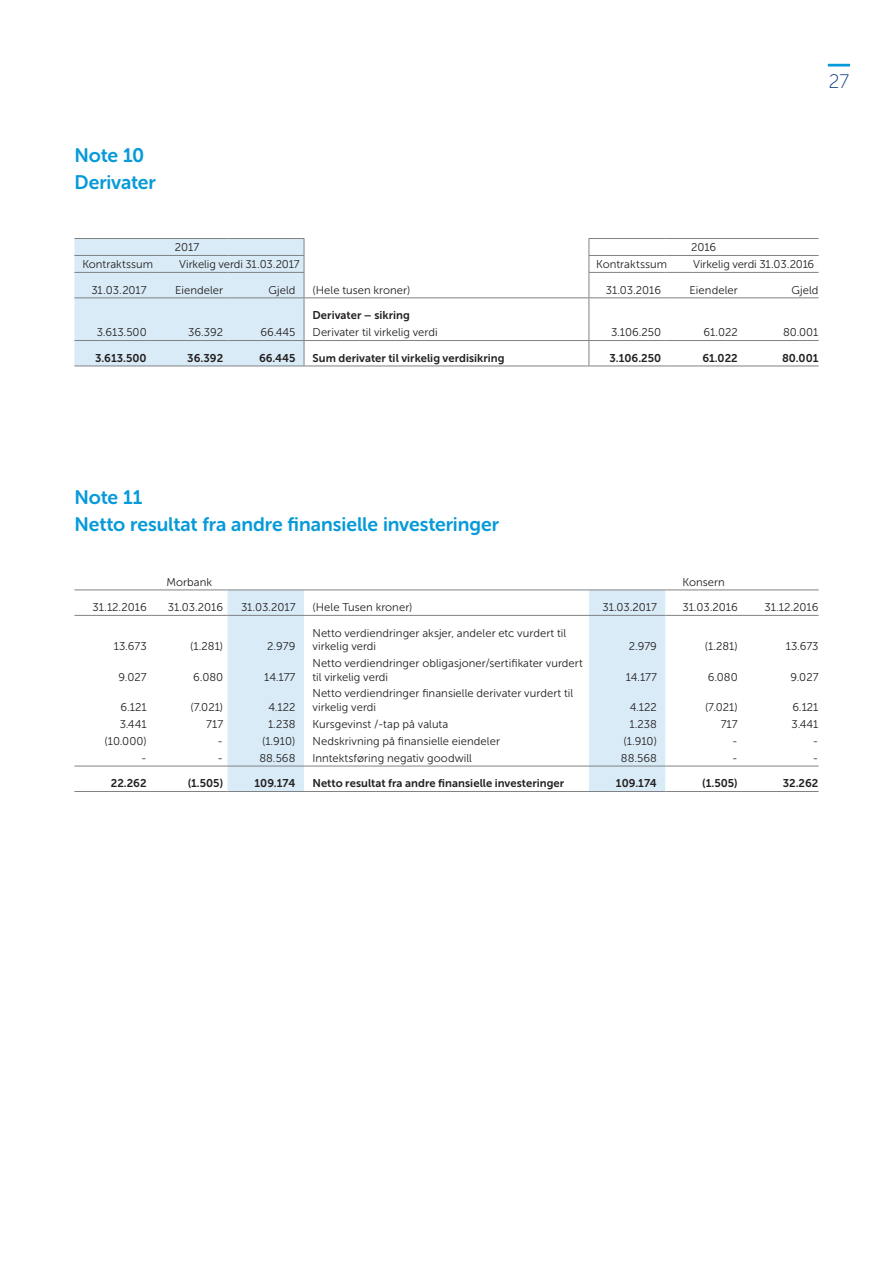
<style>
.page{position:relative;width:893px;height:1263px;background:#fff}
.page>*{position:absolute;margin:0;border:0;box-sizing:border-box;transform-origin:0 0}
.t1{font:19.5px/27px "Museo Sans Rounded 700";letter-spacing:-.005em;color:#069ad9}
.t2{font:19.5px "Museo Sans Rounded 100";color:#083879}
.t3{font:11.25px/13.5px "Museo Sans 300";color:#231f20}
.t4{font:11.25px "Museo Sans 700";color:#231f20}
</style>
<div class="page">
<hr style="left:828px;top:64px;width:22px;height:3px;background:#069ad9">
<svg style="left:74px;top:238px;width:231px;height:128px;background:#d5e7f2"></svg>
<hr style="left:74px;top:297px;width:77px;height:1px;background:#808285">
<hr style="left:151px;top:297px;width:76px;height:1px;background:#808285">
<hr style="left:227px;top:297px;width:77px;height:1px;background:#808285">
<hr style="left:304px;top:297px;width:285px;height:1px;background:#808285">
<hr style="left:74px;top:366px;width:77px;height:1px;background:#808285">
<hr style="left:151px;top:366px;width:76px;height:1px;background:#808285">
<hr style="left:227px;top:366px;width:77px;height:1px;background:#808285">
<hr style="left:304px;top:340px;width:285px;height:1px;background:#808285">
<hr style="left:589px;top:340px;width:76px;height:1px;background:#808285">
<hr style="left:665px;top:340px;width:77px;height:1px;background:#808285">
<hr style="left:742px;top:340px;width:77px;height:1px;background:#808285">
<hr style="left:304px;top:366px;width:285px;height:1px;background:#808285">
<hr style="left:589px;top:366px;width:76px;height:1px;background:#808285">
<hr style="left:665px;top:366px;width:77px;height:1px;background:#808285">
<hr style="left:742px;top:366px;width:77px;height:1px;background:#808285">
<hr style="left:589px;top:238px;width:76px;height:1px;background:#808285">
<hr style="left:665px;top:238px;width:77px;height:1px;background:#808285">
<hr style="left:742px;top:238px;width:77px;height:1px;background:#808285">
<hr style="left:589px;top:255px;width:76px;height:1px;background:#808285">
<hr style="left:665px;top:255px;width:77px;height:1px;background:#808285">
<hr style="left:742px;top:255px;width:77px;height:1px;background:#808285">
<hr style="left:589px;top:272px;width:76px;height:1px;background:#808285">
<svg style="left:589px;top:239px;width:1px;height:127px"></svg>
<hr style="left:665px;top:272px;width:77px;height:1px;background:#808285">
<hr style="left:742px;top:272px;width:77px;height:1px;background:#808285">
<hr style="left:589px;top:297px;width:76px;height:1px;background:#808285">
<hr style="left:665px;top:297px;width:77px;height:1px;background:#808285">
<hr style="left:742px;top:297px;width:77px;height:1px;background:#808285">
<svg style="left:74px;top:590px;width:745px;height:201px"></svg>
<hr style="left:74px;top:589px;width:77px;height:1px;background:#808285">
<hr style="left:151px;top:589px;width:76px;height:1px;background:#808285">
<hr style="left:227px;top:589px;width:77px;height:1px;background:#808285">
<hr style="left:304px;top:589px;width:285px;height:1px;background:#808285">
<hr style="left:589px;top:589px;width:76px;height:1px;background:#808285">
<hr style="left:665px;top:589px;width:77px;height:1px;background:#808285">
<hr style="left:742px;top:589px;width:77px;height:1px;background:#808285">
<hr style="left:74px;top:615px;width:77px;height:1px;background:#808285">
<hr style="left:151px;top:615px;width:76px;height:1px;background:#808285">
<hr style="left:227px;top:615px;width:77px;height:1px;background:#808285">
<hr style="left:304px;top:615px;width:285px;height:1px;background:#808285">
<hr style="left:589px;top:615px;width:76px;height:1px;background:#808285">
<hr style="left:665px;top:615px;width:77px;height:1px;background:#808285">
<hr style="left:742px;top:615px;width:77px;height:1px;background:#808285">
<hr style="left:74px;top:766px;width:77px;height:1px;background:#808285">
<hr style="left:151px;top:766px;width:76px;height:1px;background:#808285">
<hr style="left:227px;top:766px;width:77px;height:1px;background:#808285">
<hr style="left:304px;top:766px;width:285px;height:1px;background:#808285">
<hr style="left:589px;top:766px;width:76px;height:1px;background:#808285">
<hr style="left:665px;top:766px;width:77px;height:1px;background:#808285">
<hr style="left:742px;top:766px;width:77px;height:1px;background:#808285">
<hr style="left:74px;top:791px;width:77px;height:1px;background:#808285">
<hr style="left:151px;top:791px;width:76px;height:1px;background:#808285">
<hr style="left:227px;top:791px;width:77px;height:1px;background:#808285">
<hr style="left:304px;top:791px;width:285px;height:1px;background:#808285">
<hr style="left:589px;top:791px;width:76px;height:1px;background:#808285">
<hr style="left:665px;top:791px;width:77px;height:1px;background:#808285">
<hr style="left:742px;top:791px;width:77px;height:1px;background:#808285">
<h1 class="t2" style="left:829px;top:71px;width:22px">27</h1>
<h1 class="t1" style="left:74px;top:142px;width:83px">Note 10<br>Derivater</h1>
<p class="t3" style="left:175px;top:241px;width:26px">2017</p>
<p class="t3" style="left:691px;top:241px;width:26px">2016</p>
<p class="t3" style="left:82px;top:258px;width:72px">Kontraktssum</p>
<p class="t3" style="left:179px;top:258px;width:122px">Virkelig verdi 31.03.2017</p>
<p class="t3" style="left:596px;top:258px;width:72px">Kontraktssum</p>
<p class="t3" style="left:693px;top:258px;width:123px">Virkelig verdi 31.03.2016</p>
<p class="t3" style="left:91px;top:283px;width:57px">31.03.2017</p>
<p class="t3" style="left:175px;top:283px;width:50px">Eiendeler</p>
<p class="t3" style="left:268px;top:283px;width:29px">Gjeld</p>
<p class="t3" style="left:313px;top:283px;width:99px">(Hele tusen kroner)</p>
<p class="t3" style="left:606px;top:283px;width:57px">31.03.2016</p>
<p class="t3" style="left:690px;top:283px;width:50px">Eiendeler</p>
<p class="t3" style="left:791px;top:283px;width:29px">Gjeld</p>
<p class="t4" style="left:313px;top:309px;width:99px">Derivater – sikring</p>
<p class="t3" style="left:97px;top:326px;width:51px">3.613.500</p>
<p class="t3" style="left:188px;top:326px;width:37px">36.392</p>
<p class="t3" style="left:260px;top:326px;width:37px">66.445</p>
<p class="t3" style="left:313px;top:326px;width:127px">Derivater til virkelig verdi</p>
<p class="t3" style="left:611px;top:326px;width:52px">3.106.250</p>
<p class="t3" style="left:704px;top:326px;width:36px">61.022</p>
<p class="t3" style="left:783px;top:326px;width:37px">80.001</p>
<p class="t4" style="left:95px;top:352px;width:53px">3.613.500</p>
<p class="t4" style="left:187px;top:352px;width:37px">36.392</p>
<p class="t4" style="left:259px;top:352px;width:38px">66.445</p>
<p class="t4" style="left:313px;top:352px;width:194px">Sum derivater til virkelig verdisikring</p>
<p class="t4" style="left:609px;top:352px;width:53px">3.106.250</p>
<p class="t4" style="left:702px;top:352px;width:37px">61.022</p>
<p class="t4" style="left:782px;top:352px;width:38px">80.001</p>
<h1 class="t1" style="left:74px;top:484px;width:426px">Note 11<br>Netto resultat fra andre finansielle investeringer</h1>
<p class="t3" style="left:166px;top:575px;width:47px">Morbank</p>
<p class="t3" style="left:683px;top:575px;width:44px">Konsern</p>
<p class="t3" style="left:93px;top:601px;width:56px">31.12.2016</p>
<p class="t3" style="left:168px;top:601px;width:57px">31.03.2016</p>
<p class="t3" style="left:241px;top:601px;width:56px">31.03.2017</p>
<p class="t3" style="left:313px;top:601px;width:101px">(Hele Tusen kroner)</p>
<p class="t3" style="left:602px;top:601px;width:56px">31.03.2017</p>
<p class="t3" style="left:682px;top:601px;width:57px">31.03.2016</p>
<p class="t3" style="left:764px;top:601px;width:56px">31.12.2016</p>
<p class="t3" style="left:114px;top:639px;width:34px">13.673</p>
<p class="t3" style="left:190px;top:639px;width:34px">(1.281)</p>
<p class="t3" style="left:267px;top:639px;width:30px">2.979</p>
<p class="t3" style="left:313px;top:626px;width:255px">Netto verdiendringer aksjer, andeler etc vurdert til virkelig verdi</p>
<p class="t3" style="left:629px;top:639px;width:30px">2.979</p>
<p class="t3" style="left:705px;top:639px;width:34px">(1.281)</p>
<p class="t3" style="left:786px;top:639px;width:34px">13.673</p>
<p class="t3" style="left:119px;top:670px;width:30px">9.027</p>
<p class="t3" style="left:193px;top:670px;width:31px">6.080</p>
<p class="t3" style="left:264px;top:670px;width:33px">14.177</p>
<p class="t3" style="left:120px;top:700px;width:28px">6.121</p>
<p class="t3" style="left:191px;top:700px;width:34px">(7.021)</p>
<p class="t3" style="left:268px;top:700px;width:29px">4.122</p>
<p class="t3" style="left:312px;top:656px;width:272px">Netto verdiendringer obligasjoner/sertifikater vurdert til virkelig verdi</p>
<p class="t3" style="left:312px;top:687px;width:262px">Netto verdiendringer finansielle derivater vurdert til virkelig verdi</p>
<p class="t3" style="left:626px;top:670px;width:33px">14.177</p>
<p class="t3" style="left:708px;top:670px;width:31px">6.080</p>
<p class="t3" style="left:790px;top:670px;width:30px">9.027</p>
<p class="t3" style="left:630px;top:700px;width:29px">4.122</p>
<p class="t3" style="left:705px;top:700px;width:34px">(7.021)</p>
<p class="t3" style="left:792px;top:700px;width:28px">6.121</p>
<p class="t3" style="left:120px;top:717px;width:28px">3.441</p>
<p class="t3" style="left:206px;top:717px;width:18px">717</p>
<p class="t3" style="left:268px;top:717px;width:29px">1.238</p>
<p class="t3" style="left:312px;top:717px;width:137px">Kursgevinst /-tap på valuta</p>
<p class="t3" style="left:629px;top:717px;width:29px">1.238</p>
<p class="t3" style="left:721px;top:717px;width:18px">717</p>
<p class="t3" style="left:792px;top:717px;width:28px">3.441</p>
<p class="t3" style="left:105px;top:734px;width:44px">(10.000)</p>
<p class="t3" style="left:218px;top:734px;width:7px">-</p>
<p class="t3" style="left:262px;top:734px;width:35px">(1.910)</p>
<p class="t3" style="left:312px;top:734px;width:189px">Nedskrivning på finansielle eiendeler</p>
<p class="t3" style="left:623px;top:734px;width:35px">(1.910)</p>
<p class="t3" style="left:732px;top:734px;width:7px">-</p>
<p class="t3" style="left:813px;top:734px;width:7px">-</p>
<p class="t3" style="left:141px;top:751px;width:7px">-</p>
<p class="t3" style="left:218px;top:751px;width:7px">-</p>
<p class="t3" style="left:260px;top:751px;width:37px">88.568</p>
<p class="t3" style="left:312px;top:751px;width:161px">Inntektsføring negativ goodwill</p>
<p class="t3" style="left:621px;top:751px;width:37px">88.568</p>
<p class="t3" style="left:732px;top:751px;width:7px">-</p>
<p class="t3" style="left:813px;top:751px;width:7px">-</p>
<p class="t4" style="left:111px;top:777px;width:37px">22.262</p>
<p class="t4" style="left:188px;top:777px;width:37px">(1.505)</p>
<p class="t4" style="left:255px;top:777px;width:42px">109.174</p>
<p class="t4" style="left:312px;top:777px;width:253px">Netto resultat fra andre finansielle investeringer</p>
<p class="t4" style="left:616px;top:777px;width:42px">109.174</p>
<p class="t4" style="left:702px;top:777px;width:37px">(1.505)</p>
<p class="t4" style="left:783px;top:777px;width:37px">32.262</p>
</div>
